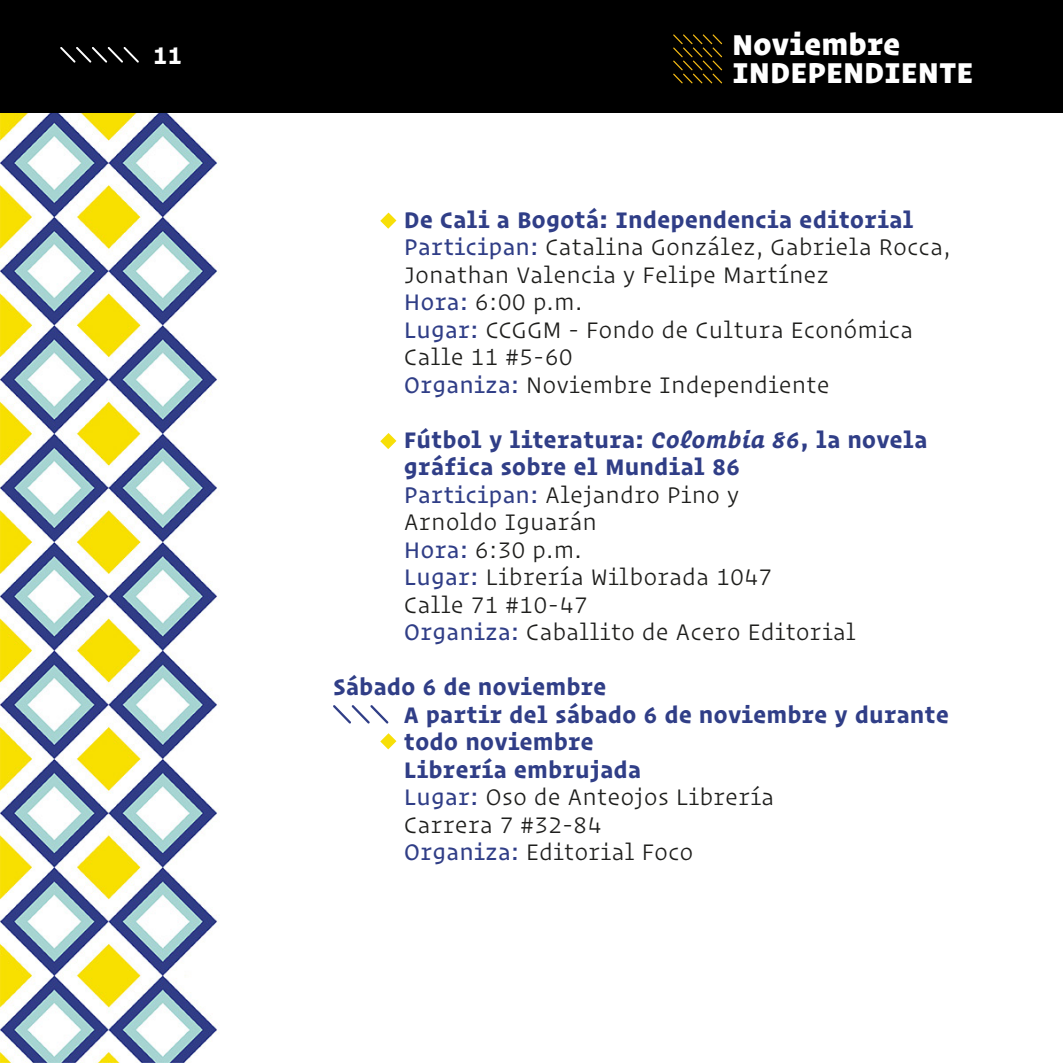
<style>
.page{position:relative;width:1063px;height:1063px;background:#fff}
.page>*{position:absolute;margin:0;border:0;box-sizing:border-box;transform-origin:0 0}
.t1{font:900 28.75px "Operator S Sm";color:#fff}
.t2{font:700 23.5px "Operator S Sm";color:#fff}
.t3{font:300 22.5px/27.5px "Operator S Sm";color:#1e1e1c}
.t4{font:700 22.5px/27.5px "Operator S Sm";color:#303e87}
.s1{font-weight:700;color:#303e87}
.s2{font-weight:400;color:#303e87}
.s3{font-weight:700;font-style:italic;color:#303e87}
.s4{font-weight:400}
.s5{font-weight:300;color:#1e1e1c}
</style>
<div class="page">
<img style="left:0;top:113px;width:397px;height:950px">
<div style="left:0;top:0;width:1063px;height:113px;background:#000"></div>
<svg style="left:673px;top:34px;width:49px;height:49px"></svg>
<svg style="left:60px;top:47px;width:79px;height:16px"></svg>
<svg style="left:333px;top:705px;width:55px;height:19px"></svg>
<svg style="left:380px;top:433px;width:16px;height:16px"></svg>
<svg style="left:380px;top:733px;width:16px;height:16px"></svg>
<svg style="left:380px;top:213px;width:16px;height:16px"></svg>
<p class="t2" style="left:153px;top:33px;width:31px">11</p>
<p class="t1" style="left:732px;top:28px;width:170px">Noviembre</p>
<p class="t1" style="left:732px;top:57px;width:243px">INDEPENDIENTE</p>
<p class="t3" style="left:404px;top:203px;width:549px"><span class="s1">De Cali a Bogotá: Independencia editorial </span><span class="s2">Participan:</span> Catalina González, Gabriela Rocca, Jonathan Valencia y Felipe Martínez<br><span class="s2">Hora:</span> 6:00 p.m.<br><span class="s2">Lugar:</span> CCGGM - Fondo de Cultura Económica Calle 11 #5-60<br><span class="s2">Organiza:</span> Noviembre Independiente</p>
<p class="t3" style="left:404px;top:423px;width:525px"><span class="s1">Fútbol y literatura:</span> <span class="s3">Colombia 86</span><span class="s1">, la novela gráfica sobre el Mundial 86<br></span><span class="s2">Participan:</span> Alejandro Pino y<br>Arnoldo Iguarán<br><span class="s2">Hora:</span> 6:30 p.m.<br><span class="s2">Lugar:</span> Librería Wilborada 1047<br>Calle 71 #10-47<br><span class="s2">Organiza:</span> Caballito de Acero Editorial</p>
<p class="t4" style="left:404px;top:671px;width:547px;text-indent:-71px">Sábado 6 de noviembre<br>A partir del sábado 6 de noviembre y durante todo noviembre<br>Librería embrujada<br><span class="s4">Lugar:</span> <span class="s5">Oso de Anteojos Librería<br>Carrera 7 #32-84<br></span><span class="s4">Organiza:</span> <span class="s5">Editorial Foco</span></p>
</div>
